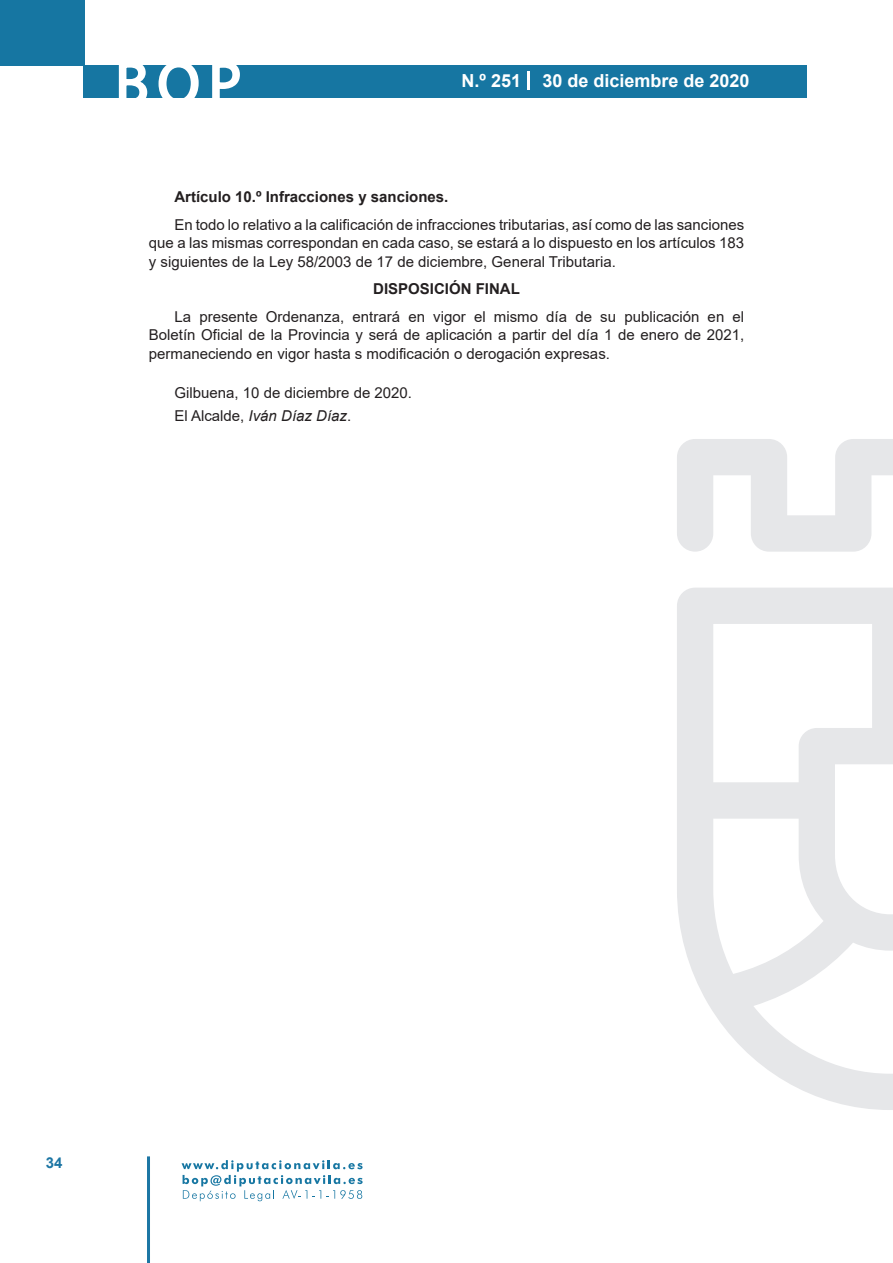
<style>
.page{position:relative;width:893px;height:1263px;background:#fff}
.page>*{position:absolute;margin:0;border:0;box-sizing:border-box;transform-origin:0 0}
.t1{font:500 61.5px "Avant Garde";color:#fff}
.t2{font:700 18px "Arial";color:#fff}
.t3{font:15px/18.8px "Arial";color:#231f20;text-align:justify}
.t4{font:700 15px "Arial";color:#231f20}
.t5{font:700 15px "Arial";color:#1d76a4}
.s1{font-style:italic}
</style>
<div class="page">
<div style="left:0;top:0;width:85px;height:65px;background:#1676a2"></div>
<div style="left:84px;top:65px;width:723px;height:33px;background:#1676a2"></div>
<svg style="left:118px;top:65px;width:30px;height:33px"></svg>
<svg style="left:158px;top:65px;width:41px;height:33px"></svg>
<svg style="left:212px;top:65px;width:28px;height:33px"></svg>
<svg style="left:182px;top:1160px;width:181px;height:41px"></svg>
<hr style="left:147px;top:1156px;width:3px;height:107px;background:#1d76a4">
<svg style="left:528px;top:71px;width:2px;height:19px"></svg>
<svg style="left:677px;top:439px;width:216px;height:671px"></svg>
<h1 class="t1" style="left:115px;top:46px;width:128px">BOP</h1>
<p class="t2" style="left:462px;top:68px;width:289px">N.º 251 30 de diciembre de 2020</p>
<p class="t4" style="left:174px;top:187px;width:275px">Artículo 10.º Infracciones y sanciones.</p>
<p class="t3" style="left:149px;top:215px;width:597px;text-indent:26px">En todo lo relativo a la calificación de infracciones tributarias, así como de las sanciones que a las mismas correspondan en cada caso, se estará a lo dispuesto en los artículos 183 y siguientes de la Ley 58/2003 de 17 de diciembre, General Tributaria.</p>
<p class="t4" style="left:373px;top:279px;width:148px">DISPOSICIÓN FINAL</p>
<p class="t3" style="left:149px;top:307px;width:597px;text-indent:26px">La presente Ordenanza, entrará en vigor el mismo día de su publicación en el Boletín Oficial de la Provincia y será de aplicación a partir del día 1 de enero de 2021, permaneciendo en vigor hasta s modificación o derogación expresas.</p>
<p class="t3" style="left:174px;top:382px;width:239px;line-height:22.2px">Gilbuena, 10 de diciembre de 2020.<br>El Alcalde, <span class="s1">Iván Díaz Díaz</span>.</p>
<p class="t5" style="left:46px;top:1152px;width:18px">34</p>
</div>
